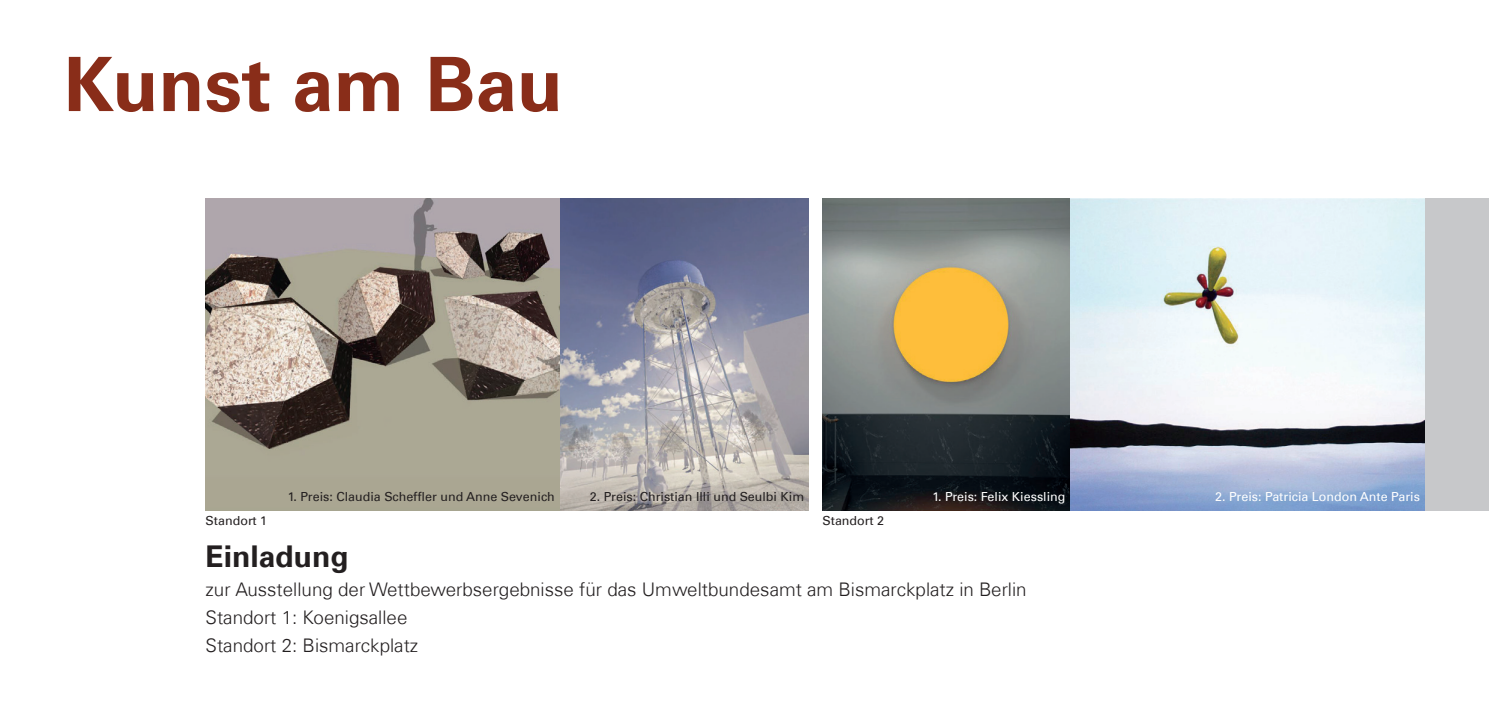
<style>
.page{position:relative;width:1489px;height:702px;background:#fff}
.page>*{position:absolute;margin:0;border:0;box-sizing:border-box;transform-origin:0 0}
.t1{font:700 75px "Univers Com 65";color:#892d19}
.t2{font:700 30px "Univers Com 65";color:#231f20}
.t3{font:300 18.75px/28.2px "Univers Com 45";color:#231f20}
.t4{font:12.5px "Univers Com 55 Roman";color:#231f20}
.t5{font:12.5px "Univers Com 55 Roman";color:#fff}
</style>
<div class="page">
<img style="left:822px;top:198px;width:602px;height:312px">
<div style="left:1424px;top:198px;width:64px;height:312px;background:#c7c8ca"></div>
<img style="left:206px;top:198px;width:602px;height:312px">
<h1 class="t1" style="left:64px;top:40px;width:500px">Kunst am Bau</h1>
<p class="t4" style="left:206px;top:512px;width:63px">Standort 1</p>
<p class="t4" style="left:288px;top:489px;width:268px">1. Preis: Claudia Scheffler und Anne Sevenich</p>
<p class="t4" style="left:590px;top:489px;width:216px">2. Preis: Christian Illi und Seulbi Kim</p>
<p class="t5" style="left:932px;top:489px;width:135px">1. Preis: Felix Kiessling</p>
<p class="t4" style="left:822px;top:512px;width:63px">Standort 2</p>
<h2 class="t2" style="left:206px;top:538px;width:145px">Einladung</h2>
<p class="t3" style="left:206px;top:574px;width:822px">zur Ausstellung der Wettbewerbsergebnisse für das Umweltbundesamt am Bismarckplatz in Berlin<br>Standort 1: Koenigsallee<br>Standort 2: Bismarckplatz</p>
<p class="t5" style="left:1215px;top:489px;width:206px">2. Preis: Patricia London Ante Paris</p>
</div>
